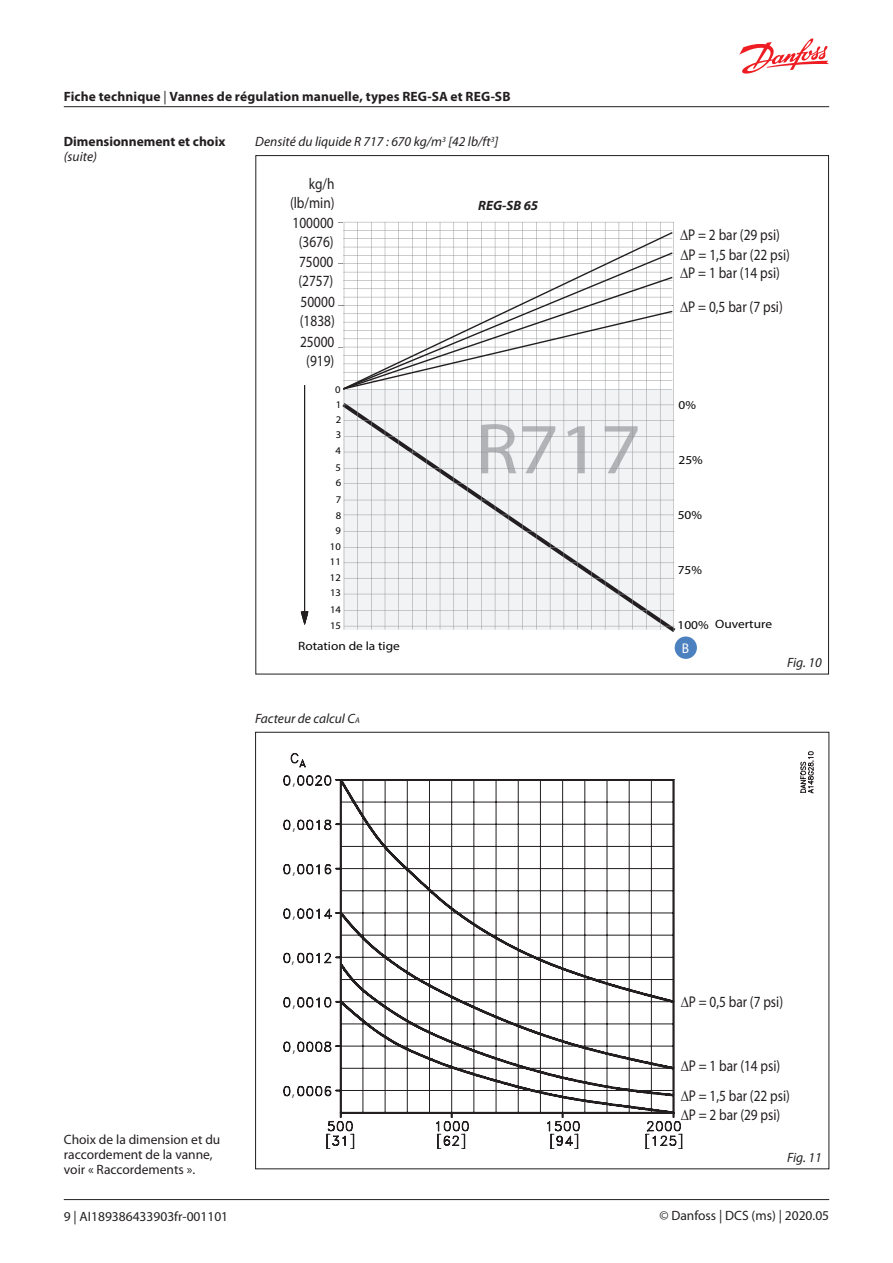
<style>
.page{position:relative;width:893px;height:1263px;background:#fff}
.page>*{position:absolute;margin:0;border:0;box-sizing:border-box;transform-origin:0 0}
.t1{font:72.3px "Myriad Pro";color:#b2b3b7;scale:1.11 1}
.t2{font:300 16.65px "Myriad Pro";color:#231f20}
.t3{font:15.6px/18.8px "Myriad Pro";color:#231f20;scale:.86 1}
.t4{font:13.95px "Myriad Pro";color:#fff;scale:.96 1}
.Normtext{font:13.5px/15px "Myriad Pro";color:#231f20}
.Normtext__bold{font:700 13.5px "Myriad Pro";letter-spacing:.01em;color:#231f20}
.Italic{font:italic 13.5px "Myriad Pro";color:#231f20}
.Normtext-2{font:italic 13.5px "Myriad Pro";color:#231f20}
.Normtext-3{font:italic 700 13.5px "Myriad Pro";color:#231f20}
.Normtext__bold-2{font:italic 13.5px "Myriad Pro";color:#231f20}
.t5{font:12px "Myriad Pro";color:#050504;scale:1.11 1}
.t6{font:10.2px/15.6px "Myriad Pro";color:#050504;scale:1.05 1}
.s1{font-weight:400}
.s2{font-size:8.25px}
</style>
<div class="page">
<svg style="left:739px;top:38px;width:90px;height:36px"></svg>
<hr style="left:64px;top:106px;width:765px;height:1px;background:#231f20">
<hr style="left:64px;top:1199px;width:765px;height:1px;background:#231f20">
<svg style="left:283px;top:751px;width:531px;height:398px"></svg>
<svg style="left:301px;top:385px;width:7px;height:240px"></svg>
<div style="left:675px;top:636px;width:22px;height:23px;background:#4c81bf;border-radius:50%"></div>
<svg style="left:339px;top:222px;width:336px;height:409px"></svg>
<svg style="left:343px;top:232px;width:330px;height:157px"></svg>
<p class="Normtext__bold" style="left:64px;top:89px;width:448px">Fiche technique <span class="s1">|</span> Vannes de régulation manuelle, types REG-SA et REG-SB</p>
<p class="Normtext__bold" style="left:64px;top:134px;width:163px">Dimensionnement et choix</p>
<p class="Normtext__bold-2" style="left:64px;top:149px;width:35px">(suite)</p>
<p class="Normtext" style="left:64px;top:1132px;width:158px">Choix de la dimension et du raccordement de la vanne, voir « Raccordements ».</p>
<p class="Italic" style="left:255px;top:134px;width:245px">Densité du liquide R 717 : 670 kg/m<sup>3</sup> [42 lb/ft<sup>3</sup>]</p>
<p class="t3" style="left:290px;top:175px;width:53px;text-align:right">kg/h (lb/min)</p>
<p class="t3" style="left:293px;top:213px;width:49px;text-align:center">100000 (3676)<br>75000 (2757)</p>
<p class="t3" style="left:300px;top:292px;width:42px">50000 (1838)</p>
<p class="t3" style="left:300px;top:332px;width:41px;text-align:center">25000 (919)</p>
<p class="t6" style="left:335px;top:383px;width:7px;line-height:14.2px">0<br>1</p>
<p class="t6" style="left:336px;top:411px;width:7px">2</p>
<p class="t6" style="left:336px;top:426px;width:7px;line-height:16.2px;text-align:justify">3<br>4<br>5</p>
<p class="t6" style="left:330px;top:491px;width:12px;text-align:center">7<br>8<br>9<br>10<br>11<br>12<br>13</p>
<p class="t6" style="left:330px;top:602px;width:12px">14<br>15</p>
<p class="t6" style="left:336px;top:475px;width:7px">6</p>
<p class="t5" style="left:298px;top:639px;width:93px">Rotation de la tige</p>
<p class="Italic" style="left:255px;top:711px;width:106px">Facteur de calcul C<span class="s2">A</span></p>
<p class="t2" style="left:292px;top:770px;width:4px">,</p>
<p class="t2" style="left:292px;top:815px;width:4px">,</p>
<p class="t2" style="left:292px;top:859px;width:4px">,</p>
<p class="t2" style="left:292px;top:903px;width:4px">,</p>
<p class="t2" style="left:292px;top:948px;width:4px">,</p>
<p class="t2" style="left:292px;top:992px;width:4px">,</p>
<p class="t2" style="left:292px;top:1037px;width:4px">,</p>
<p class="t2" style="left:292px;top:1081px;width:4px">,</p>
<p class="Normtext-3" style="left:478px;top:198px;width:62px">REG-SB 65</p>
<p class="t1" style="left:475px;top:404px;width:151px">R717</p>
<p class="t3" style="left:680px;top:225px;width:129px;line-height:19.8px">∆P = 2 bar (29 psi) ∆P = 1,5 bar (22 psi)</p>
<p class="t3" style="left:680px;top:255px;width:121px;line-height:34.2px">∆P = 1 bar (14 psi) ∆P = 0,5 bar (7 psi)</p>
<p class="t5" style="left:678px;top:398px;width:17px">0%</p>
<p class="t5" style="left:678px;top:453px;width:23px">25%</p>
<p class="t5" style="left:678px;top:507px;width:23px">50%</p>
<p class="t5" style="left:678px;top:562px;width:23px">75%</p>
<p class="t5" style="left:715px;top:616px;width:53px">Ouverture</p>
<p class="t5" style="left:677px;top:617px;width:30px">100%</p>
<p class="t4" style="left:682px;top:640px;width:9px">B</p>
<p class="Normtext-2" style="left:787px;top:655px;width:36px">Fig. 10</p>
<p class="t3" style="left:681px;top:992px;width:121px">∆P = 0,5 bar (7 psi)</p>
<p class="t3" style="left:681px;top:1056px;width:117px">∆P = 1 bar (14 psi)</p>
<p class="t3" style="left:681px;top:1086px;width:129px">∆P = 1,5 bar (22 psi)</p>
<p class="t3" style="left:681px;top:1105px;width:117px">∆P = 2 bar (29 psi)</p>
<p class="Normtext-2" style="left:787px;top:1150px;width:36px">Fig. 11</p>
<p class="Normtext" style="left:64px;top:1209px;width:166px">9 | AI189386433903fr-001101</p>
<p class="Normtext" style="left:659px;top:1209px;width:171px">© Danfoss | DCS (ms) | 2020.05</p>
</div>
